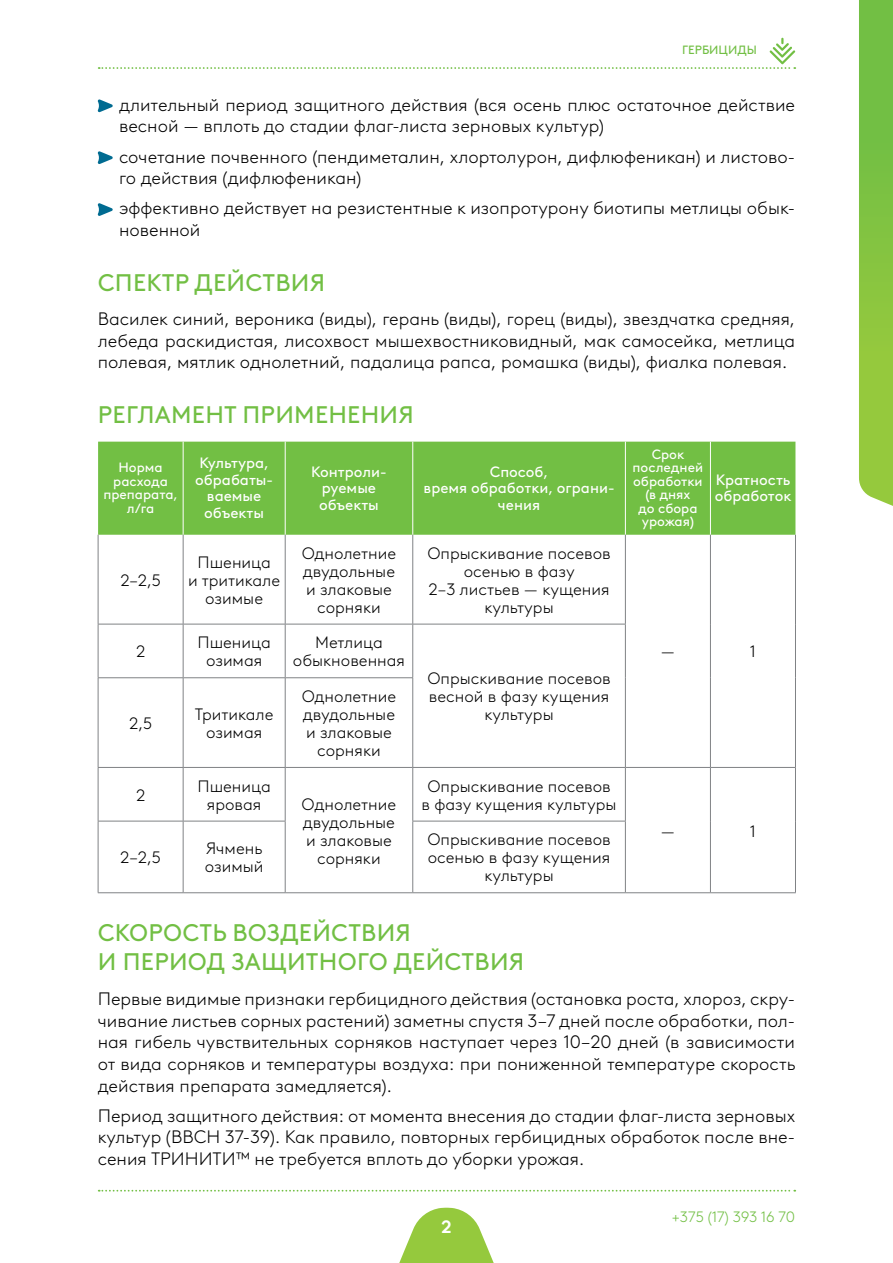
<style>
.page{position:relative;width:893px;height:1263px;background:#fff}
.page>*{position:absolute;margin:0;border:0;box-sizing:border-box;transform-origin:0 0}
.t1{font:24px/29px "Brown LL Pan";letter-spacing:.01em;color:#72bf44}
.t2{font:300 18px/21.8px "Brown LL Pan";color:#000}
.t3{font:700 18px "Brown LL Pan";color:#fff}
.t4{font:300 16.5px/18px "Brown LL Pan";color:#000;text-align:center}
.t5{font:15px/16.5px "Brown LL Pan";color:#fff;text-align:center}
.t6{font:300 15px "Brown LL Pan";color:#72bf44}
.t7{font:13.5px/13.5px "Brown LL Pan";color:#fff;text-align:center}
.t8{font:12px "Brown LL Pan";color:#72bf44}
</style>
<div class="page">
<svg style="left:98px;top:99px;width:15px;height:13px"></svg>
<svg style="left:98px;top:151px;width:15px;height:13px"></svg>
<svg style="left:98px;top:203px;width:15px;height:13px"></svg>
<div style="left:98px;top:442px;width:697px;height:93px;background:#72bf44"></div>
<hr style="left:183px;top:678px;width:1px;height:89px;background:#808285">
<hr style="left:285px;top:678px;width:1px;height:89px;background:#808285">
<hr style="left:183px;top:442px;width:1px;height:93px;background:#fff">
<hr style="left:285px;top:442px;width:1px;height:93px;background:#fff">
<hr style="left:412px;top:442px;width:1px;height:93px;background:#fff">
<hr style="left:625px;top:442px;width:1px;height:93px;background:#fff">
<hr style="left:710px;top:442px;width:1px;height:93px;background:#fff">
<hr style="left:98px;top:677px;width:85px;height:1px;background:#808285">
<hr style="left:98px;top:678px;width:1px;height:89px;background:#808285">
<hr style="left:183px;top:677px;width:102px;height:1px;background:#808285">
<hr style="left:285px;top:677px;width:128px;height:1px;background:#808285">
<hr style="left:98px;top:535px;width:1px;height:89px;background:#808285">
<hr style="left:183px;top:535px;width:1px;height:89px;background:#808285">
<hr style="left:285px;top:535px;width:1px;height:89px;background:#808285">
<hr style="left:412px;top:535px;width:1px;height:89px;background:#808285">
<hr style="left:625px;top:535px;width:1px;height:89px;background:#808285">
<hr style="left:710px;top:535px;width:1px;height:89px;background:#808285">
<hr style="left:795px;top:535px;width:1px;height:89px;background:#808285">
<hr style="left:98px;top:624px;width:85px;height:1px;background:#808285">
<hr style="left:98px;top:624px;width:1px;height:53px;background:#808285">
<hr style="left:183px;top:624px;width:102px;height:1px;background:#808285">
<hr style="left:183px;top:624px;width:1px;height:53px;background:#808285">
<hr style="left:285px;top:624px;width:128px;height:1px;background:#808285">
<hr style="left:285px;top:624px;width:1px;height:53px;background:#808285">
<hr style="left:413px;top:624px;width:213px;height:1px;background:#808285">
<hr style="left:412px;top:624px;width:1px;height:53px;background:#808285">
<hr style="left:625px;top:624px;width:1px;height:54px;background:#808285">
<hr style="left:710px;top:624px;width:1px;height:54px;background:#808285">
<hr style="left:795px;top:624px;width:1px;height:54px;background:#808285">
<hr style="left:412px;top:678px;width:1px;height:89px;background:#808285">
<hr style="left:625px;top:678px;width:1px;height:89px;background:#808285">
<hr style="left:710px;top:678px;width:1px;height:89px;background:#808285">
<hr style="left:795px;top:678px;width:1px;height:89px;background:#808285">
<hr style="left:98px;top:767px;width:85px;height:1px;background:#808285">
<hr style="left:98px;top:768px;width:1px;height:53px;background:#808285">
<hr style="left:183px;top:767px;width:102px;height:1px;background:#808285">
<hr style="left:183px;top:768px;width:1px;height:53px;background:#808285">
<hr style="left:285px;top:767px;width:128px;height:1px;background:#808285">
<hr style="left:285px;top:768px;width:1px;height:53px;background:#808285">
<hr style="left:285px;top:892px;width:128px;height:1px;background:#808285">
<hr style="left:413px;top:767px;width:212px;height:1px;background:#808285">
<hr style="left:412px;top:768px;width:1px;height:53px;background:#808285">
<hr style="left:625px;top:767px;width:85px;height:1px;background:#808285">
<hr style="left:625px;top:768px;width:1px;height:53px;background:#808285">
<hr style="left:710px;top:767px;width:86px;height:1px;background:#808285">
<hr style="left:710px;top:768px;width:1px;height:53px;background:#808285">
<hr style="left:795px;top:768px;width:1px;height:53px;background:#808285">
<hr style="left:710px;top:821px;width:1px;height:71px;background:#808285">
<hr style="left:795px;top:821px;width:1px;height:71px;background:#808285">
<hr style="left:625px;top:892px;width:85px;height:1px;background:#808285">
<hr style="left:710px;top:892px;width:86px;height:1px;background:#808285">
<hr style="left:98px;top:821px;width:85px;height:1px;background:#808285">
<hr style="left:98px;top:821px;width:1px;height:71px;background:#808285">
<hr style="left:183px;top:821px;width:102px;height:1px;background:#808285">
<hr style="left:183px;top:821px;width:1px;height:71px;background:#808285">
<hr style="left:285px;top:821px;width:1px;height:71px;background:#808285">
<hr style="left:98px;top:892px;width:85px;height:1px;background:#808285">
<hr style="left:183px;top:892px;width:102px;height:1px;background:#808285">
<hr style="left:412px;top:821px;width:214px;height:1px;background:#808285">
<hr style="left:412px;top:821px;width:1px;height:71px;background:#808285">
<hr style="left:625px;top:821px;width:1px;height:71px;background:#808285">
<hr style="left:413px;top:892px;width:212px;height:1px;background:#808285">
<svg style="left:859px;top:0;width:34px;height:506px;background:#85c443"></svg>
<svg style="left:399px;top:1208px;width:95px;height:55px"></svg>
<svg style="left:99px;top:1190px;width:696px;height:1px"></svg>
<svg style="left:99px;top:38px;width:696px;height:31px"></svg>
<p class="t8" style="left:682px;top:41px;width:76px">ГЕРБИЦИДЫ</p>
<p class="t2" style="left:119px;top:93px;width:678px">длительный период защитного действия (вся осень плюс остаточное действие весной — вплоть до стадии флаг-листа зерновых культур)</p>
<p class="t2" style="left:119px;top:144px;width:678px">сочетание почвенного (пендиметалин, хлортолурон, дифлюфеникан) и листово&shy;го действия (дифлюфеникан)</p>
<p class="t2" style="left:119px;top:196px;width:678px">эффективно действует на резистентные к изопротурону биотипы метлицы обык&shy;новенной</p>
<h1 class="t1" style="left:98px;top:266px;width:50px">СПЕКТР</h1>
<h1 class="t1" style="left:194px;top:266px;width:132px">ДЕЙСТВИЯ</h1>
<p class="t2" style="left:98px;top:307px;width:699px;text-align:justify">Василек синий, вероника (виды), герань (виды), горец (виды), звездчатка средняя, лебеда раскидистая, лисохвост мышехвостниковидный, мак самосейка, метлица полевая, мятлик однолетний, падалица рапса, ромашка (виды), фиалка полевая.</p>
<h1 class="t1" style="left:98px;top:398px;width:317px">РЕГЛАМЕНТ ПРИ МЕНЕНИЯ</h1>
<p class="t7" style="left:103px;top:460px;width:76px">Норма расхода препарата, л/га</p>
<p class="t5" style="left:195px;top:454px;width:79px">Культура, обрабаты&shy;ваемые объекты</p>
<p class="t5" style="left:311px;top:462px;width:77px">Контроли&shy;руемые объекты</p>
<p class="t5" style="left:424px;top:462px;width:192px">Способ,<br>время обработки, ограни&shy;чения</p>
<p class="t7" style="left:633px;top:446px;width:72px">Срок последней обработки (в днях<br>до сбора урожая)</p>
<p class="t5" style="left:715px;top:470px;width:78px;text-align:left">Кратность обработок</p>
<p class="t4" style="left:120px;top:570px;width:42px">2–2,5</p>
<p class="t4" style="left:188px;top:552px;width:94px">Пшеница<br>и тритикале озимые</p>
<p class="t4" style="left:302px;top:543px;width:96px">Однолетние двудольные и злаковые сорняки</p>
<p class="t4" style="left:427px;top:543px;width:185px">Опрыскивание посевов осенью в фазу<br>2–3 листьев — кущения культуры</p>
<p class="t4" style="left:197px;top:633px;width:75px">Пшеница озимая</p>
<p class="t4" style="left:293px;top:633px;width:114px">Метлица обыкновенная</p>
<p class="t4" style="left:136px;top:642px;width:11px">2</p>
<p class="t4" style="left:661px;top:642px;width:16px">—</p>
<p class="t4" style="left:750px;top:642px;width:7px">1</p>
<p class="t4" style="left:129px;top:713px;width:24px">2,5</p>
<p class="t4" style="left:195px;top:704px;width:80px">Тритикале озимая</p>
<p class="t4" style="left:302px;top:686px;width:96px">Однолетние двудольные и злаковые сорняки</p>
<p class="t4" style="left:427px;top:668px;width:185px">Опрыскивание посевов весной в фазу кущения культуры</p>
<p class="t4" style="left:422px;top:776px;width:196px">Опрыскивание посевов в фазу кущения культуры</p>
<p class="t4" style="left:136px;top:785px;width:11px">2</p>
<p class="t4" style="left:197px;top:776px;width:75px">Пшеница яровая</p>
<p class="t4" style="left:302px;top:794px;width:96px">Однолетние двудольные и злаковые сорняки</p>
<p class="t4" style="left:661px;top:821px;width:16px">—</p>
<p class="t4" style="left:750px;top:821px;width:7px">1</p>
<p class="t4" style="left:120px;top:848px;width:42px">2–2,5</p>
<p class="t4" style="left:205px;top:839px;width:60px;text-align:left">Ячмень озимый</p>
<p class="t4" style="left:427px;top:830px;width:185px">Опрыскивание посевов осенью в фазу кущения культуры</p>
<h1 class="t1" style="left:98px;top:917px;width:315px">СКОРОСТЬ ВОЗДЕЙСТВИЯ<br>И ПЕРИ</h1>
<h1 class="t1" style="left:188px;top:946px;width:338px">ОД ЗАЩИТНОГО ДЕЙСТВИЯ</h1>
<p class="t2" style="left:98px;top:987px;width:699px;text-align:justify">Первые видимые признаки гербицидного действия (остановка роста, хлороз, скру&shy;чивание листьев сорных растений) заметны спустя 3–7 дней после обработки, пол&shy;ная гибель чувствительных сорняков наступает через 10–20 дней (в зависимости от вида сорняков и температуры воздуха: при пониженной температуре скорость действия препарата замедляется).</p>
<p class="t2" style="left:98px;top:1104px;width:699px;text-align:justify">Период защитного действия: от момента внесения до стадии флаг-листа зерновых культур (ВВСН 37-39). Как правило, повторных гербицидных обработок после вне&shy;сения ТРИНИТИ™ не требуется вплоть до уборки урожая.</p>
<p class="t3" style="left:441px;top:1213px;width:12px">2</p>
<p class="t6" style="left:672px;top:1206px;width:125px">+375 (17) 393 16 70</p>
</div>
